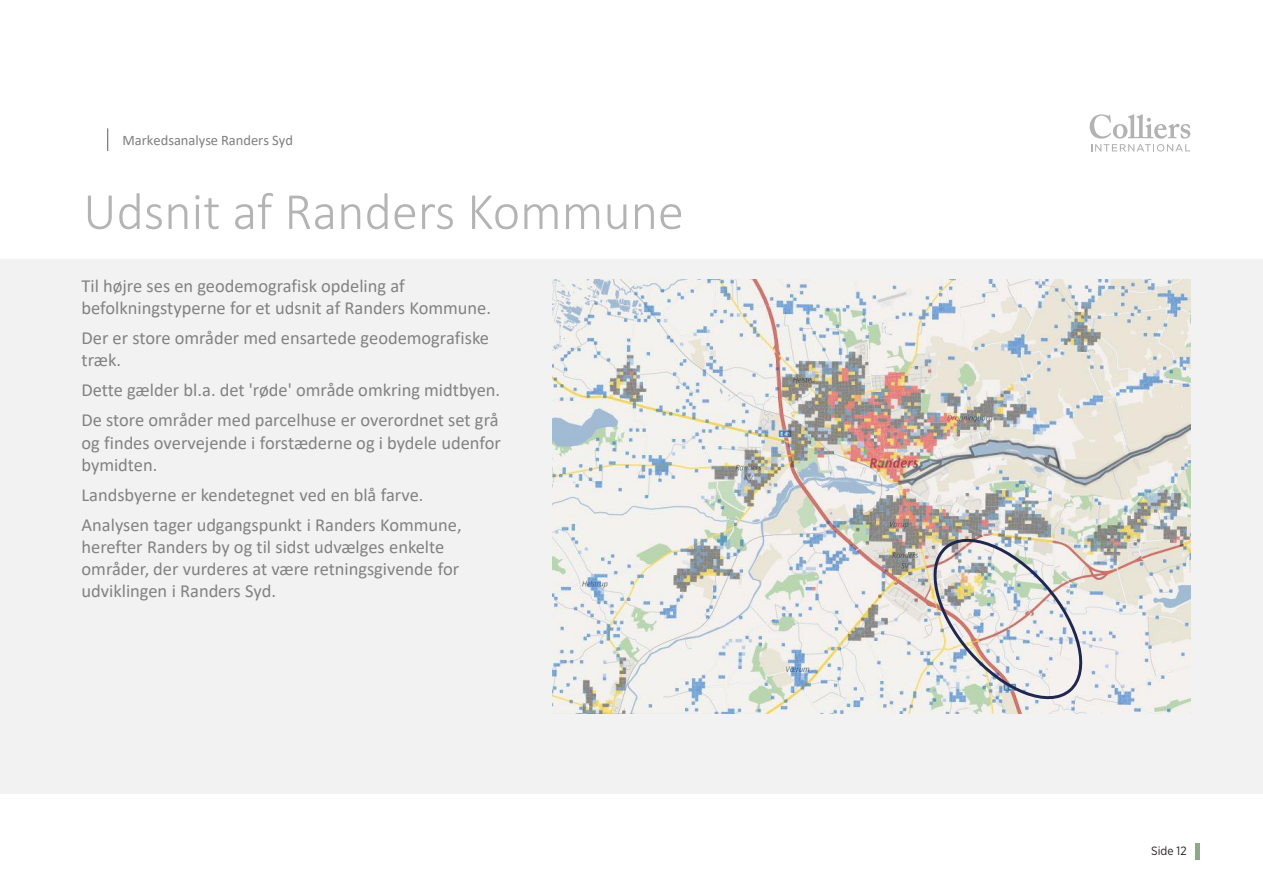
<style>
.page{position:relative;width:1263px;height:893px;background:#fff}
.page>*{position:absolute;margin:0;border:0;box-sizing:border-box;transform-origin:0 0}
.t1{font:300 52.65px "Calibri";color:#b4b4b4}
.t2{font:18.45px/22px "Calibri";letter-spacing:-.005em;color:#828282}
.t3{font:14.55px "Calibri";color:#7f7f7f}
.t4{font:12px "Gotham Narrow";color:#231f20}
</style>
<div class="page">
<hr style="left:1195px;top:843px;width:4px;height:16px;background:#8da988">
<svg style="left:1090px;top:115px;width:100px;height:37px"></svg>
<svg style="left:107px;top:129px;width:1px;height:22px"></svg>
<div style="left:0;top:259px;width:1263px;height:534px;background:#f2f2f2"></div>
<img style="left:553px;top:280px;width:637px;height:433px">
<img style="left:925px;top:529px;width:166px;height:184px">
<p class="t3" style="left:122px;top:130px;width:172px">Markedsanalyse Randers Syd</p>
<p class="t1" style="left:83px;top:179px;width:602px">Udsnit af Randers Kommune</p>
<p class="t2" style="left:82px;top:275px;width:411px">Til højre ses en geodemografisk opdeling af befolkningstyperne for et udsnit af Randers Kommune.</p>
<p class="t2" style="left:82px;top:327px;width:409px">Der er store områder med ensartede geodemografiske træk.</p>
<p class="t2" style="left:82px;top:375px;width:420px;line-height:30px">Dette gælder bl.a. det 'røde' område omkring midtbyen.<br>De store områder med parcelhuse er overordnet set grå</p>
<p class="t2" style="left:82px;top:431px;width:421px">og findes overvejende i forstæderne og i bydele udenfor bymidten.</p>
<p class="t2" style="left:82px;top:479px;width:382px;line-height:30px">Landsbyerne er kendetegnet ved en blå farve.<br>Analysen tager udgangspunkt i Randers Kommune,</p>
<p class="t2" style="left:82px;top:535px;width:379px">herefter Randers by og til sidst udvælges enkelte områder, der vurderes at være retningsgivende for udviklingen i Randers Syd.</p>
<p class="t4" style="left:1151px;top:843px;width:37px">Side 12</p>
</div>
